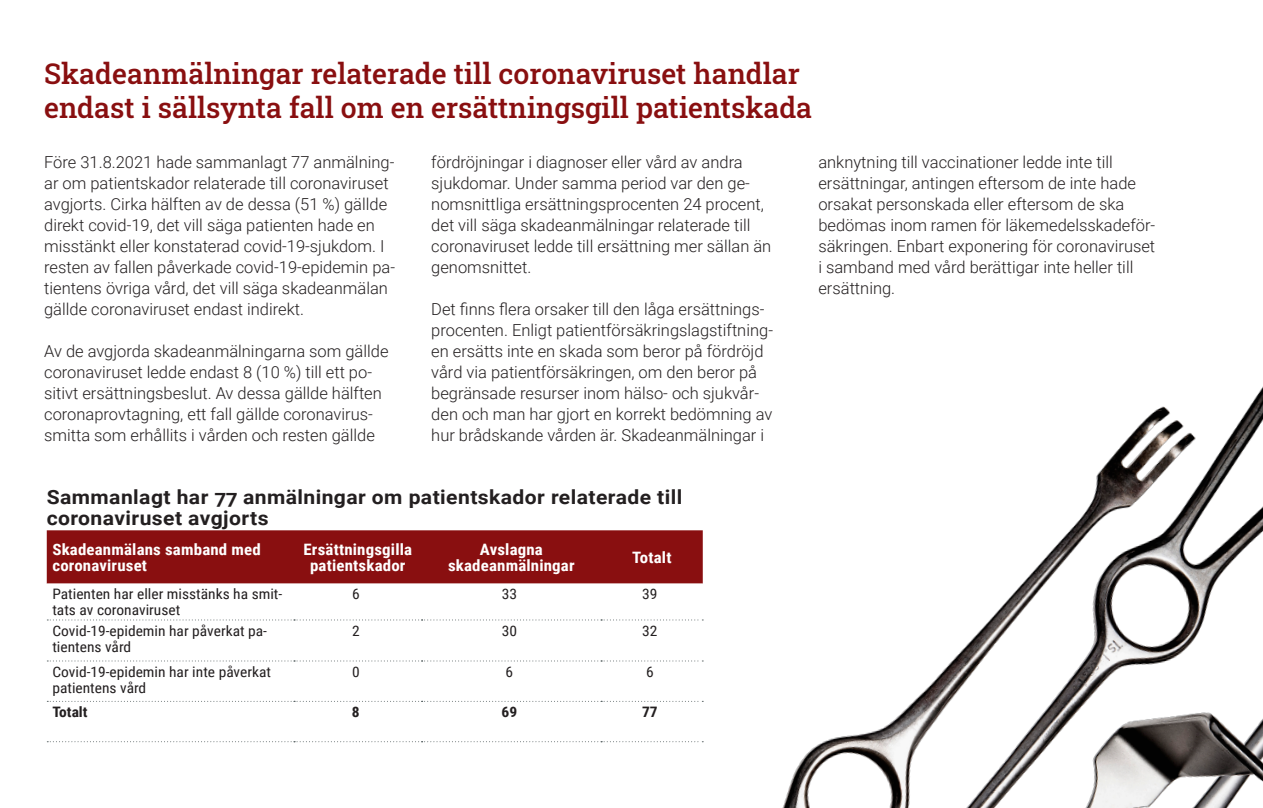
<style>
.page{position:relative;width:1263px;height:808px;background:#fff}
.page>*{position:absolute;margin:0;border:0;box-sizing:border-box;transform-origin:0 0}
.otsikko_19pt{font:500 28.5px/34.2px "Roboto Slab";color:#890f10}
.kuvateksti{font:700 19.65px/21px "Roboto";letter-spacing:.02em;color:#231f20;scale:1.07 1}
.leipäteksti{font:300 16.5px/21px "Roboto";color:#231f20}
.taulukko_-_otsikko{font:700 15.75px/15.8px "Roboto Condensed";letter-spacing:.01em;color:#fff;text-align:center;scale:1.07 1}
.taulukko_-_leipis_va{font:14.4px/15.8px "Roboto Condensed";color:#231f20;scale:1.07 1}
.taulukko_-_numerot{font:14.4px "Roboto Condensed";color:#231f20;scale:1.07 1}
.taulukko_-_leipis_va-2{font:700 14.4px "Roboto Condensed";color:#231f20;scale:1.07 1}
.taulukko_-_numerot-2{font:700 14.4px "Roboto Condensed";color:#231f20;scale:1.07 1}
</style>
<div class="page">
<div style="left:47px;top:530px;width:297px;height:54px;background:#890f10"></div>
<svg style="left:47px;top:619px;width:297px;height:1px"></svg>
<svg style="left:47px;top:660px;width:297px;height:1px"></svg>
<svg style="left:47px;top:701px;width:297px;height:1px"></svg>
<svg style="left:47px;top:741px;width:297px;height:1px"></svg>
<img style="left:344px;top:386px;width:919px;height:422px">
<h1 class="otsikko_19pt" style="left:44px;top:56px;width:769px">Skadeanmälningar relaterade till coronaviruset handlar endast i sällsynta fall om en ersättningsgill patientskada</h1>
<p class="leipäteksti" style="left:44px;top:151px;width:352px">Före 31.8.2021 hade sammanlagt 77 anmälning&shy;ar om patientskador relaterade till coronaviruset avgjorts. Cirka hälften av de dessa (51 %) gällde direkt covid-19, det vill säga patienten hade en misstänkt eller konstaterad covid-19-sjukdom. I resten av fallen påverkade covid-19-epidemin pa&shy;tientens övriga vård, det vill säga skadeanmälan gällde coronaviruset endast indirekt.</p>
<p class="leipäteksti" style="left:44px;top:340px;width:346px">Av de avgjorda skadeanmälningarna som gällde coronaviruset ledde endast 8 (10 %) till ett po&shy;sitivt ersättningsbeslut. Av dessa gällde hälften coronaprovtagning, ett fall gällde coronavirus&shy;smitta som erhållits i vården och resten gällde</p>
<p class="leipäteksti" style="left:431px;top:151px;width:342px">fördröjningar i diagnoser eller vård av andra sjukdomar. Under samma period var den ge&shy;nomsnittliga ersättningsprocenten 24 procent, det vill säga skadeanmälningar relaterade till coronaviruset ledde till ersättning mer sällan än genomsnittet.</p>
<p class="leipäteksti" style="left:431px;top:298px;width:343px">Det finns flera orsaker till den låga ersättnings&shy;procenten. Enligt patientförsäkringslagstiftning&shy;en ersätts inte en skada som beror på fördröjd vård via patientförsäkringen, om den beror på begränsade resurser inom hälso- och sjukvår&shy;den och man har gjort en korrekt bedömning av hur brådskande vården är. Skadeanmälningar i</p>
<p class="leipäteksti" style="left:818px;top:151px;width:338px">anknytning till vaccinationer ledde inte till ersättningar, antingen eftersom de inte hade orsakat personskada eller eftersom de ska bedömas inom ramen för läkemedelsskadeför&shy;säkringen. Enbart exponering för coronaviruset i samband med vård berättigar inte heller till ersättning.</p>
<p class="kuvateksti" style="left:47px;top:486px;width:596px">Sammanlagt har 77 anmälningar om patientskador relaterade till coronaviruset avgjorts</p>
<p class="taulukko_-_otsikko" style="left:52px;top:541px;width:196px;text-align:left">Skadeanmälans samband med coronaviruset</p>
<p class="taulukko_-_otsikko" style="left:303px;top:541px;width:103px">Ersättningsgilla patientskador</p>
<p class="taulukko_-_otsikko" style="left:448px;top:541px;width:120px">Avslagna skadeanmälningar</p>
<p class="taulukko_-_otsikko" style="left:632px;top:549px;width:38px">Totalt</p>
<p class="taulukko_-_leipis_va" style="left:52px;top:585px;width:216px">Patienten har eller misstänks ha smit&shy;tats av coronaviruset</p>
<p class="taulukko_-_numerot" style="left:352px;top:584px;width:9px">6</p>
<p class="taulukko_-_numerot" style="left:502px;top:584px;width:16px">33</p>
<p class="taulukko_-_numerot" style="left:642px;top:584px;width:16px">39</p>
<p class="taulukko_-_leipis_va" style="left:52px;top:622px;width:202px">Covid-19-epidemin har påverkat pa&shy;tientens vård</p>
<p class="taulukko_-_numerot" style="left:352px;top:621px;width:9px">2</p>
<p class="taulukko_-_numerot" style="left:502px;top:621px;width:16px">30</p>
<p class="taulukko_-_numerot" style="left:642px;top:621px;width:16px">32</p>
<p class="taulukko_-_leipis_va" style="left:52px;top:663px;width:206px">Covid-19-epidemin har inte påverkat patientens vård</p>
<p class="taulukko_-_numerot" style="left:352px;top:662px;width:9px">0</p>
<p class="taulukko_-_numerot" style="left:505px;top:662px;width:9px">6</p>
<p class="taulukko_-_numerot" style="left:646px;top:662px;width:9px">6</p>
<p class="taulukko_-_leipis_va-2" style="left:52px;top:702px;width:34px">Totalt</p>
<p class="taulukko_-_numerot-2" style="left:352px;top:702px;width:9px">8</p>
<p class="taulukko_-_numerot-2" style="left:501px;top:702px;width:16px">69</p>
<p class="taulukko_-_numerot-2" style="left:642px;top:702px;width:16px">77</p>
</div>
